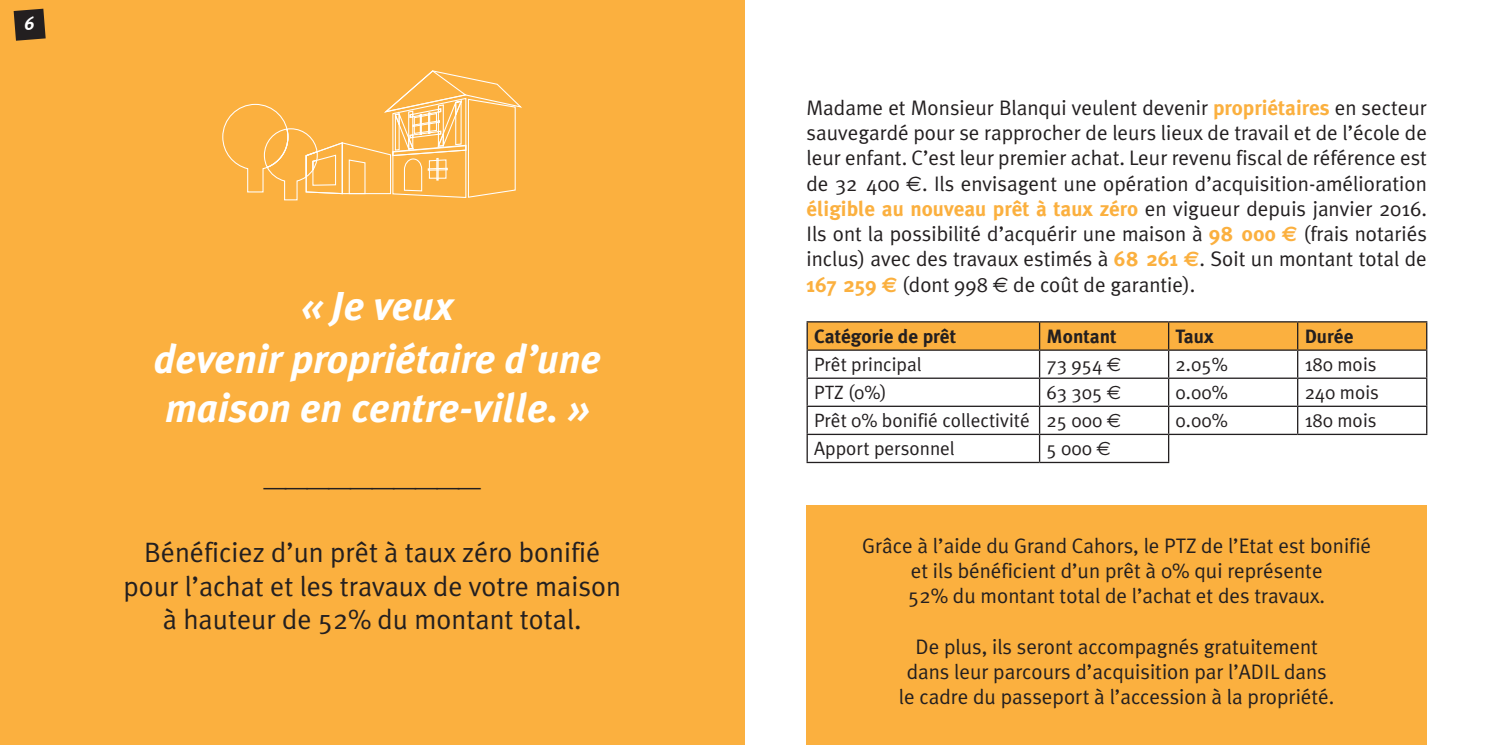
<style>
.page{position:relative;width:1489px;height:745px;background:#fff}
.page>*{position:absolute;margin:0;border:0;box-sizing:border-box;transform-origin:0 0}
.t1{font:italic 700 40.25px/53.2px "Meta Plus";color:#fff;text-align:center}
.t2{font:28px/33.6px "Meta Plus";color:#231f20;text-align:center}
.t3{font:28px "Minion Pro";color:#231f20}
.t4{font:21px/25.2px "Meta Plus";color:#231f20;text-align:center}
.t5{font:19.25px "Meta Plus";color:#231f20}
.t6{font:700 19.25px "Meta Plus";color:#231f20}
.s1{font-weight:700;color:#fbb03f}
.s2{font-family:"Euro Sans"}
.s3{font-family:"Euro Sans";font-weight:700;color:#fbb03f}
</style>
<div class="page">
<div style="left:0;top:0;width:744px;height:744px;background:#fbb03f"></div>
<div style="left:806px;top:505px;width:620px;height:239px;background:#fbb03f"></div>
<hr style="left:1297px;top:321px;width:130px;height:1px;background:#231f20">
<hr style="left:1425px;top:322px;width:2px;height:27px;background:#231f20">
<hr style="left:1297px;top:349px;width:130px;height:1px;background:#231f20">
<hr style="left:1425px;top:350px;width:2px;height:27px;background:#231f20">
<hr style="left:1297px;top:377px;width:130px;height:1px;background:#231f20">
<hr style="left:1425px;top:378px;width:2px;height:27px;background:#231f20">
<hr style="left:1297px;top:405px;width:130px;height:1px;background:#231f20">
<hr style="left:1425px;top:406px;width:2px;height:27px;background:#231f20">
<svg style="left:806px;top:321px;width:620px;height:140px"></svg>
<hr style="left:1039px;top:433px;width:129px;height:2px;background:#231f20">
<hr style="left:1038px;top:435px;width:2px;height:26px;background:#231f20">
<hr style="left:1168px;top:433px;width:129px;height:2px;background:#231f20">
<hr style="left:1167px;top:435px;width:2px;height:26px;background:#231f20">
<hr style="left:1297px;top:433px;width:130px;height:2px;background:#231f20">
<hr style="left:806px;top:461px;width:233px;height:2px;background:#231f20">
<hr style="left:1039px;top:461px;width:130px;height:2px;background:#231f20">
<svg style="left:222px;top:70px;width:300px;height:131px"></svg>
<svg style="left:14px;top:9px;width:32px;height:32px"></svg>
<h1 class="t1" style="left:153px;top:279px;width:449px">« Je veux<br>devenir propriétaire d’une</h1>
<h1 class="t1" style="left:165px;top:380px;width:425px">maison en centre-ville. »</h1>
<h2 class="t3" style="left:262px;top:466px;width:222px">——————————</h2>
<h2 class="t2" style="left:123px;top:534px;width:499px">Bénéficiez d’un prêt à taux zéro bonifié pour l’achat et les travaux de votre maison à hauteur de 52% du montant total.</h2>
<p class="t4" style="left:806px;top:95px;width:622px;text-align:justify">Madame et Monsieur Blanqui veulent devenir <span class="s1">propriétaires</span> en secteur sauvegardé pour se rapprocher de leurs lieux de travail et de l’école de leur enfant. C’est leur premier achat. Leur revenu fiscal de référence est de 32 400 <span class="s2">€</span>. Ils envisagent une opération d’acquisition-amélioration <span class="s1">éligible au nouveau prêt à taux zéro</span> en vigueur depuis janvier 2016.<br>Ils ont la possibilité d’acquérir une maison à <span class="s1">98 000</span> <span class="s3">€</span> (frais notariés inclus) avec des travaux estimés à <span class="s1">68 261</span> <span class="s3">€</span>. Soit un montant total de <span class="s1">167 259</span> <span class="s3">€</span> (dont 998 <span class="s2">€</span> de coût de garantie).</p>
<p class="t6" style="left:814px;top:325px;width:143px">Catégorie de prêt</p>
<p class="t6" style="left:1046px;top:325px;width:72px">Montant</p>
<p class="t6" style="left:1175px;top:325px;width:40px">Taux</p>
<p class="t6" style="left:1304px;top:325px;width:50px">Durée</p>
<p class="t5" style="left:814px;top:353px;width:109px">Prêt principal</p>
<p class="t5" style="left:1046px;top:353px;width:76px">73 954 <span class="s2">€</span></p>
<p class="t5" style="left:1175px;top:353px;width:54px">2.05%</p>
<p class="t5" style="left:1304px;top:353px;width:73px">180 mois</p>
<p class="t5" style="left:814px;top:381px;width:74px">PTZ (0%)</p>
<p class="t5" style="left:1046px;top:381px;width:76px">63 305 <span class="s2">€</span></p>
<p class="t5" style="left:1175px;top:381px;width:54px">0.00%</p>
<p class="t5" style="left:1304px;top:381px;width:76px">240 mois</p>
<p class="t5" style="left:814px;top:409px;width:308px">Prêt 0% bonifié collectivité 25 000 <span class="s2">€</span></p>
<p class="t5" style="left:1175px;top:409px;width:54px">0.00%</p>
<p class="t5" style="left:1304px;top:409px;width:73px">180 mois</p>
<p class="t5" style="left:814px;top:437px;width:142px">Apport personnel</p>
<p class="t5" style="left:1046px;top:437px;width:66px">5 000 <span class="s2">€</span></p>
<p class="t4" style="left:862px;top:532px;width:510px">Grâce à l’aide du Grand Cahors, le PTZ de l’Etat est bonifié et ils bénéficient d’un prêt à 0% qui représente<br>52% du montant total de l’achat et des travaux.</p>
<p class="t4" style="left:898px;top:633px;width:437px">De plus, ils seront accompagnés gratuitement dans leur parcours d’acquisition par l’ADIL dans le cadre du passeport à l’accession à la propriété.</p>
</div>
